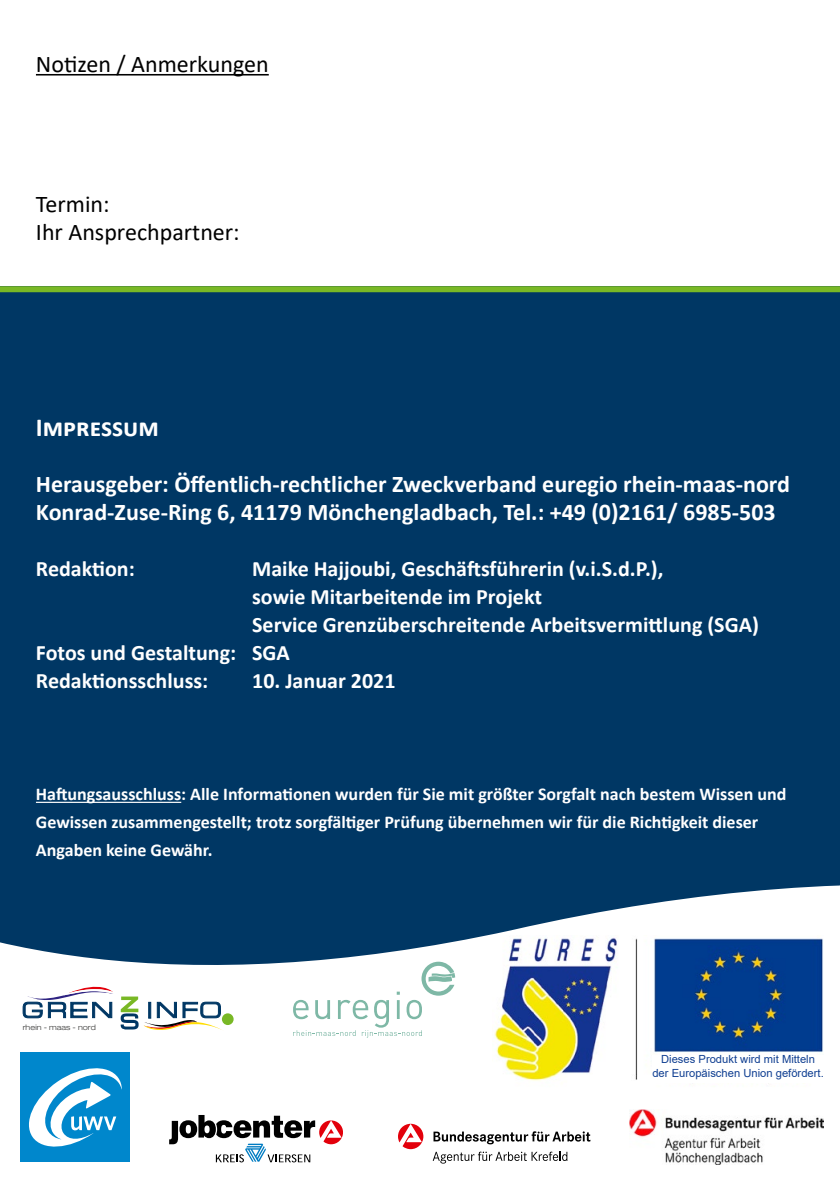
<style>
.page{position:relative;width:840px;height:1191px;background:#fff}
.page>*{position:absolute;margin:0;border:0;box-sizing:border-box;transform-origin:0 0}
.t1{font:700 26px "Calibri";color:#fff}
.t2{font:700 24px/28px "Calibri";color:#fff}
.t3{font:24px/28px "Calibri";color:#000}
.t4{font:700 22px "Calibri";color:#fff}
.t5{font:700 18px/28px "Calibri";color:#fff}
.t6{font:11.2px/13.4px "Arial";color:#0f3e91;text-align:center}
.t7{font:300 expanded 7.6px "Helvetica Neue LT Std";color:#3a3a39}
</style>
<div class="page">
<div style="left:0;top:286px;width:839px;height:905px;background:#003764"></div>
<div style="left:0;top:286px;width:839px;height:6px;background:#79b825"></div>
<svg style="left:0;top:801px;width:839px;height:390px"></svg>
<img style="left:492px;top:935px;width:330px;height:153px">
<div style="left:232px;top:1091px;width:607px;height:100px;background:#fff"></div>
<div style="left:222px;top:1013px;width:11px;height:12px;background:#79b825;border-radius:50%"></div>
<svg style="left:22px;top:979px;width:202px;height:53px;background:#d8dde0"></svg>
<svg style="left:432px;top:1151px;width:135px;height:12px"></svg>
<svg style="left:433px;top:1131px;width:157px;height:13px"></svg>
<svg style="left:398px;top:1123px;width:25px;height:26px"></svg>
<img style="left:629px;top:1109px;width:193px;height:55px">
<svg style="left:169px;top:1115px;width:174px;height:47px"></svg>
<svg style="left:293px;top:961px;width:162px;height:76px;background:#eef6f3"></svg>
<hr style="left:36px;top:74px;width:232px;height:2px;background:#000">
<div style="left:651px;top:1055px;width:172px;height:27px;background:#fff"></div>
<div style="left:0;top:1164px;width:136px;height:27px;background:#fff"></div>
<div style="left:21px;top:1052px;width:109px;height:110px;background:#0087cc"></div>
<svg style="left:29px;top:1068px;width:93px;height:79px"></svg>
<h2 class="t3" style="left:36px;top:49px;width:234px">Notizen / Anmerkungen</h2>
<h2 class="t3" style="left:36px;top:189px;width:205px">Termin:<br>Ihr Ansprechpartner:</h2>
<h1 class="t1" style="left:36px;top:409px;width:124px">Impressum</h1>
<h2 class="t2" style="left:36px;top:470px;width:755px">Herausgeber: Öffentlich-rechtlicher Zweckverband euregio rhein-maas-nord<br>Konrad-Zuse-Ring 6, 41179 Mönchengladbach, Tel.: +49 (0)2161/ 6985-503</h2>
<p class="t4" style="left:36px;top:553px;width:100px">Redaktion:</p>
<p class="t4" style="left:252px;top:553px;width:412px">Maike Hajjoubi, Geschäftsführerin (v.i.S.d.P.),</p>
<p class="t4" style="left:252px;top:581px;width:291px">sowie Mitarbeitende im Projekt</p>
<p class="t4" style="left:252px;top:609px;width:508px">Service Grenzüberschreitende Arbeitsvermittlung (SGA)</p>
<p class="t4" style="left:36px;top:637px;width:255px">Fotos und Gestaltung: SGA</p>
<p class="t4" style="left:36px;top:665px;width:174px">Redaktionsschluss:</p>
<p class="t4" style="left:252px;top:665px;width:145px">10. Januar 2021</p>
<p class="t5" style="left:36px;top:780px;width:751px">Haftungsausschluss: Alle Informationen wurden für Sie mit größter Sorgfalt nach bestem Wissen und<br>Gewissen zusammengestellt; trotz sorgfältiger Prüfung übernehmen wir für die Richtigkeit dieser<br>Angaben keine Gewähr.</p>
<p class="t7" style="left:23px;top:1022px;width:74px">rhein - maas - nord</p>
<p class="t6" style="left:652px;top:1052px;width:173px">Dieses Produkt wird mit Mitteln der Europäischen Union gefördert.</p>
</div>
